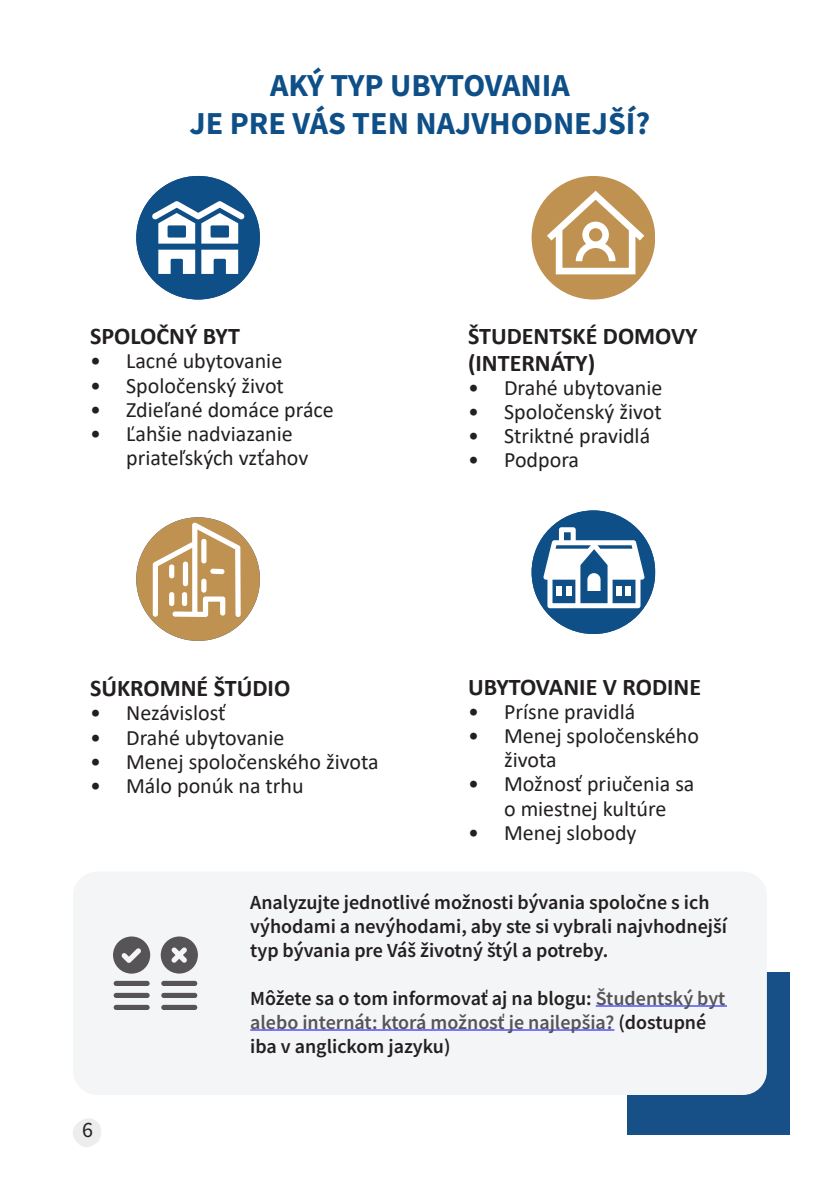
<style>
.page{position:relative;width:840px;height:1191px;background:#fff}
.page>*{position:absolute;margin:0;border:0;box-sizing:border-box;transform-origin:0 0}
.t1{font:700 32px "Source Sans Pro";color:#0f4f87}
.t2{font:700 24px/26.4px "Calibri";color:#231f20}
.t3{font:22px/24.2px "Calibri";color:#231f20}
.t4{font:22px "Source Sans Pro";color:#231f20}
.t5{font:600 20px/24px "Source Sans Pro";color:#231f20}
.s1{color:#575457}
</style>
<div class="page">
<svg style="left:73px;top:1119px;width:28px;height:28px"></svg>
<div style="left:626px;top:971px;width:163px;height:163px;background:#174f87"></div>
<div style="left:73px;top:871px;width:693px;height:224px;background:#f4f5f6;border-radius:24px"></div>
<div style="left:136px;top:176px;width:124px;height:123px;background:#0f4f87;border-radius:62px"></div>
<svg style="left:201px;top:250px;width:37px;height:24px"></svg>
<svg style="left:152px;top:201px;width:93px;height:43px"></svg>
<svg style="left:158px;top:250px;width:37px;height:24px"></svg>
<div style="left:531px;top:176px;width:124px;height:123px;background:#c09251;border-radius:62px"></div>
<svg style="left:546px;top:191px;width:98px;height:83px"></svg>
<div style="left:136px;top:517px;width:124px;height:124px;background:#c09251;border-radius:62px"></div>
<svg style="left:153px;top:522px;width:87px;height:95px"></svg>
<div style="left:531px;top:510px;width:124px;height:124px;background:#0f4f87;border-radius:62px"></div>
<svg style="left:543px;top:527px;width:101px;height:81px"></svg>
<svg style="left:113px;top:936px;width:37px;height:37px"></svg>
<svg style="left:161px;top:936px;width:37px;height:37px"></svg>
<div style="left:161px;top:980px;width:36px;height:6px;background:#575457;border-radius:3px"></div>
<div style="left:161px;top:992px;width:36px;height:6px;background:#575457;border-radius:3px"></div>
<div style="left:161px;top:1004px;width:36px;height:6px;background:#575457;border-radius:3px"></div>
<div style="left:114px;top:980px;width:35px;height:6px;background:#575457;border-radius:3px"></div>
<div style="left:114px;top:992px;width:35px;height:6px;background:#575457;border-radius:3px"></div>
<div style="left:114px;top:1004px;width:35px;height:6px;background:#575457;border-radius:3px"></div>
<hr style="left:595px;top:1005px;width:131px;height:1px;background:#00f">
<hr style="left:250px;top:1029px;width:364px;height:1px;background:#00f">
<p class="t1" style="left:270px;top:64px;width:301px">AKÝ TYP UBYTOVANIA</p>
<p class="t1" style="left:189px;top:102px;width:462px">JE PRE VÁS TEN NAJVHODNEJŠÍ?</p>
<p class="t2" style="left:90px;top:323px;width:151px">SPOLOČNÝ BYT</p>
<p class="t3" style="left:90px;top:348px;width:193px">• Lacné ubytovanie</p>
<p class="t3" style="left:90px;top:372px;width:195px">• Spoločenský život</p>
<p class="t3" style="left:90px;top:397px;width:245px">• Zdieľané domáce práce</p>
<p class="t3" style="left:126px;top:421px;width:184px;text-indent:-36px">• Ľahšie nadviazanie priateľských vzťahov</p>
<p class="t2" style="left:90px;top:674px;width:201px">SÚKROMNÉ ŠTÚDIO</p>
<p class="t3" style="left:90px;top:700px;width:137px">• Nezávislosť</p>
<p class="t3" style="left:90px;top:724px;width:196px">• Drahé ubytovanie</p>
<p class="t3" style="left:90px;top:749px;width:290px">• Menej spoločenského života</p>
<p class="t3" style="left:90px;top:773px;width:215px">• Málo ponúk na trhu</p>
<p class="t2" style="left:468px;top:323px;width:231px">ŠTUDENTSKÉ DOMOVY (INTERNÁTY)</p>
<p class="t3" style="left:468px;top:375px;width:196px">• Drahé ubytovanie</p>
<p class="t3" style="left:468px;top:399px;width:195px">• Spoločenský život</p>
<p class="t3" style="left:468px;top:423px;width:183px">• Striktné pravidlá</p>
<p class="t3" style="left:468px;top:447px;width:113px">• Podpora</p>
<p class="t2" style="left:468px;top:673px;width:234px">UBYTOVANIE V RODINE</p>
<p class="t3" style="left:468px;top:699px;width:169px">• Prísne pravidlá</p>
<p class="t3" style="left:504px;top:723px;width:196px;text-indent:-36px">• Menej spoločenského života</p>
<p class="t3" style="left:468px;top:771px;width:228px;text-align:center">• Možnosť priučenia sa o miestnej kultúre</p>
<p class="t3" style="left:468px;top:820px;width:170px">• Menej slobody</p>
<p class="t4" style="left:82px;top:1115px;width:12px">6</p>
<p class="t5" style="left:250px;top:890px;width:478px">Analyzujte jednotlivé možnosti bývania spoločne s ich výhodami a nevýhodami, aby ste si vybrali najvhodnejší typ bývania pre Váš životný štýl a potreby.</p>
<p class="t5" style="left:250px;top:986px;width:476px">Môžete sa o tom informovať aj na blogu: <span class="s1">Študentský byt alebo internát: ktorá možnosť je najlepšia?</span> (dostupné iba v anglickom jazyku)</p>
</div>
